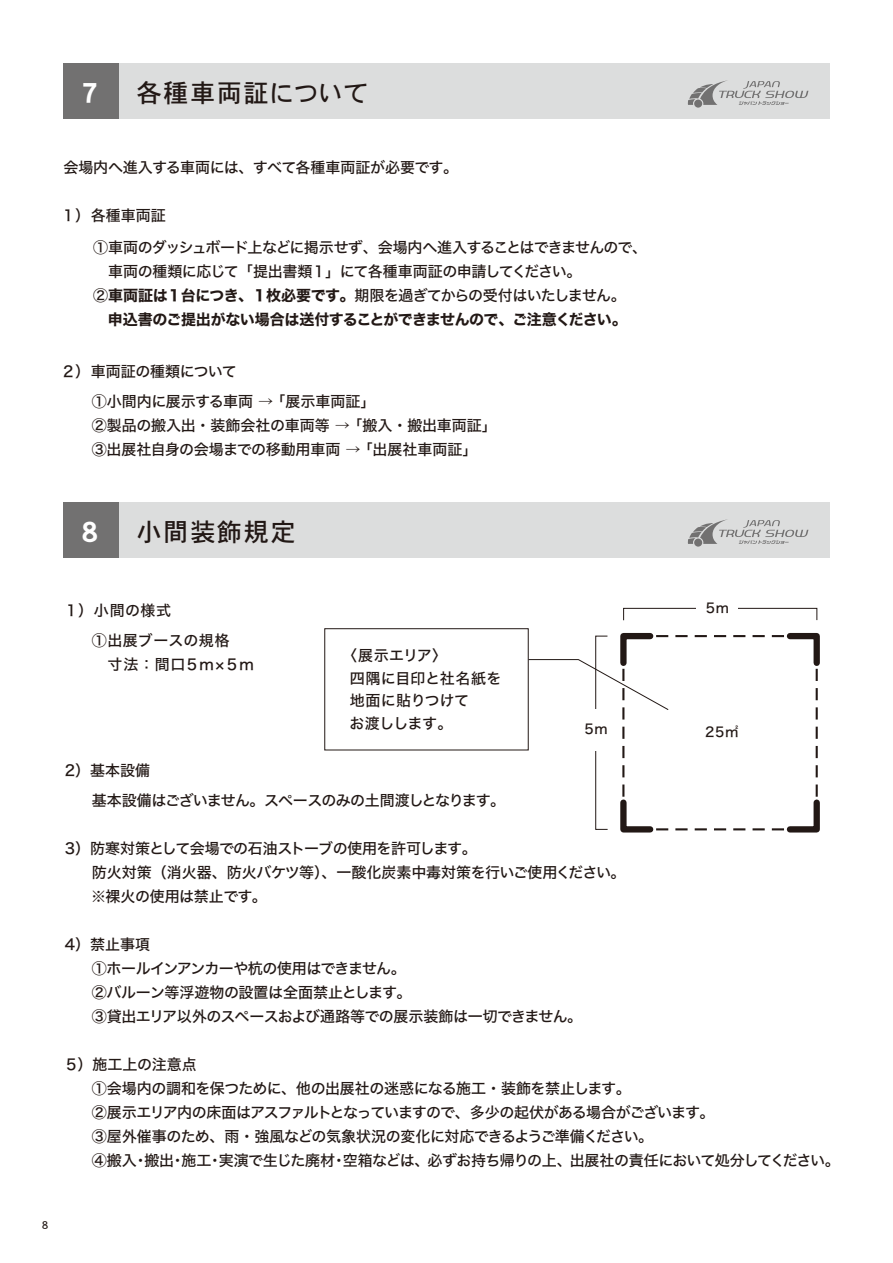
<style>
.page{position:relative;width:893px;height:1263px;background:#fff}
.page>*{position:absolute;margin:0;border:0;box-sizing:border-box;transform-origin:0 0}
.t1{font:30px "DFHS Gothic Std W9";color:#fff}
.t2{font:25.5px "DFHS Gothic Std W5";letter-spacing:.03em;color:#221815}
.t3{font:25.5px "DFHS Gothic Std W5";letter-spacing:.05em;color:#221815}
.t4{font:15px/24px "Hiragino Sans W5";letter-spacing:-.025em;color:#221815}
.t5{font:15px/24px "Hiragino Sans W5";letter-spacing:-.055em;color:#221815}
.t6{font:15px/30px "Hiragino Sans W5";letter-spacing:-.005em;color:#221815}
.t7{font:15px "Hiragino Sans W7";letter-spacing:-.035em;color:#221815}
.t8{font:15px/30px "Hiragino Sans W5";letter-spacing:.03em;color:#221815}
.t9{font:13.5px "Hiragino Sans W5";color:#221815}
.t10{font:12px "DFHS Gothic Std W5";color:#221815}
.s1{font-family:"Hiragino Sans W7"}
</style>
<div class="page">
<div style="left:324px;top:628px;width:205px;height:122px;border:1px solid #221815"></div>
<div style="left:623px;top:608px;width:194px;height:12px;border:1px solid #221815"></div>
<div style="left:696px;top:602px;width:42px;height:13px;background:#fff"></div>
<svg style="left:528px;top:630px;width:292px;height:203px"></svg>
<div style="left:64px;top:503px;width:765px;height:55px;background:#dcdddd"></div>
<div style="left:64px;top:503px;width:55px;height:55px;background:#727171"></div>
<svg style="left:694px;top:539px;width:8px;height:8px"></svg>
<svg style="left:688px;top:519px;width:120px;height:25px"></svg>
<div style="left:64px;top:64px;width:765px;height:55px;background:#dcdddd"></div>
<div style="left:64px;top:64px;width:55px;height:55px;background:#727171"></div>
<svg style="left:694px;top:100px;width:8px;height:8px"></svg>
<svg style="left:688px;top:80px;width:120px;height:25px"></svg>
<h1 class="t1" style="left:82px;top:76px;width:18px">7</h1>
<h2 class="t2" style="left:136px;top:79px;width:234px">各種車両証について</h2>
<p class="t4" style="left:63px;top:154px;width:396px">会場内へ進入する車両には、すべて各種車両証が必要です。</p>
<p class="t4" style="left:61px;top:202px;width:107px">１）各種車両証</p>
<p class="t5" style="left:93px;top:234px;width:556px">①車両のダッシュボード上などに掲示せず、会場内へ進入することはできませんので、　車両の種類に応じて「提出書類１」にて各種車両証の申請してください。<br>②<span class="s1">車両証は１台につき、１枚必要です。</span>期限を過ぎてからの受付はいたしません。</p>
<p class="t7" style="left:108px;top:308px;width:520px">申込書のご提出がない場合は送付することができませんので、ご注意ください。</p>
<p class="t6" style="left:92px;top:355px;width:285px;text-indent:-31px">２）車両証の種類について<br>①小間内に展示する車両 → 「展示車両証」</p>
<p class="t6" style="left:92px;top:412px;width:406px;line-height:24px">②製品の搬入出・装飾会社の車両等 → 「搬入・搬出車両証」<br>③出展社自身の会場までの移動用車両 → 「出展社車両証」</p>
<h1 class="t1" style="left:82px;top:515px;width:18px">8</h1>
<h2 class="t3" style="left:136px;top:518px;width:161px">小間装飾規定</h2>
<p class="t9" style="left:706px;top:596px;width:25px">5m</p>
<p class="t8" style="left:92px;top:594px;width:139px;text-indent:-28px">１）小間の様式<br>①出展ブースの規格</p>
<p class="t4" style="left:92px;top:651px;width:164px">　寸法：間口５ｍ×５ｍ</p>
<p class="t4" style="left:349px;top:643px;width:154px;line-height:22.5px;text-indent:-7px">〈展示エリア〉<br>四隅に目印と社名紙を地面に貼りつけて<br>お渡しします。</p>
<p class="t5" style="left:92px;top:755px;width:415px;line-height:30px;text-indent:-27px">2）基本設備<br>基本設備はございません。スペースのみの土間渡しとなります。</p>
<p class="t4" style="left:91px;top:836px;width:536px;text-indent:-26px">3）防寒対策として会場での石油ストーブの使用を許可します。<br>防火対策（消火器、防火バケツ等）、一酸化炭素中毒対策を行いご使用ください。※裸火の使用は禁止です。</p>
<p class="t4" style="left:92px;top:932px;width:492px;text-indent:-27px">4）禁止事項<br>①ホールインアンカーや杭の使用はできません。<br>②バルーン等浮遊物の設置は全面禁止とします。<br>③貸出エリア以外のスペースおよび通路等での展示装飾は一切できません。</p>
<p class="t4" style="left:92px;top:1052px;width:749px;text-indent:-28px">５）施工上の注意点<br>①会場内の調和を保つために、他の出展社の迷惑になる施工・装飾を禁止します。<br>②展示エリア内の床面はアスファルトとなっていますので、多少の起伏がある場合がございます。<br>③屋外催事のため、雨・強風などの気象状況の変化に対応できるようご準備ください。<br>④搬入・搬出・施工・実演で生じた廃材・空箱などは、必ずお持ち帰りの上、出展社の責任において処分してください。</p>
<p class="t9" style="left:585px;top:717px;width:25px">5m</p>
<p class="t9" style="left:705px;top:720px;width:35px">25㎡</p>
<p class="t10" style="left:42px;top:1218px;width:8px">8</p>
</div>
